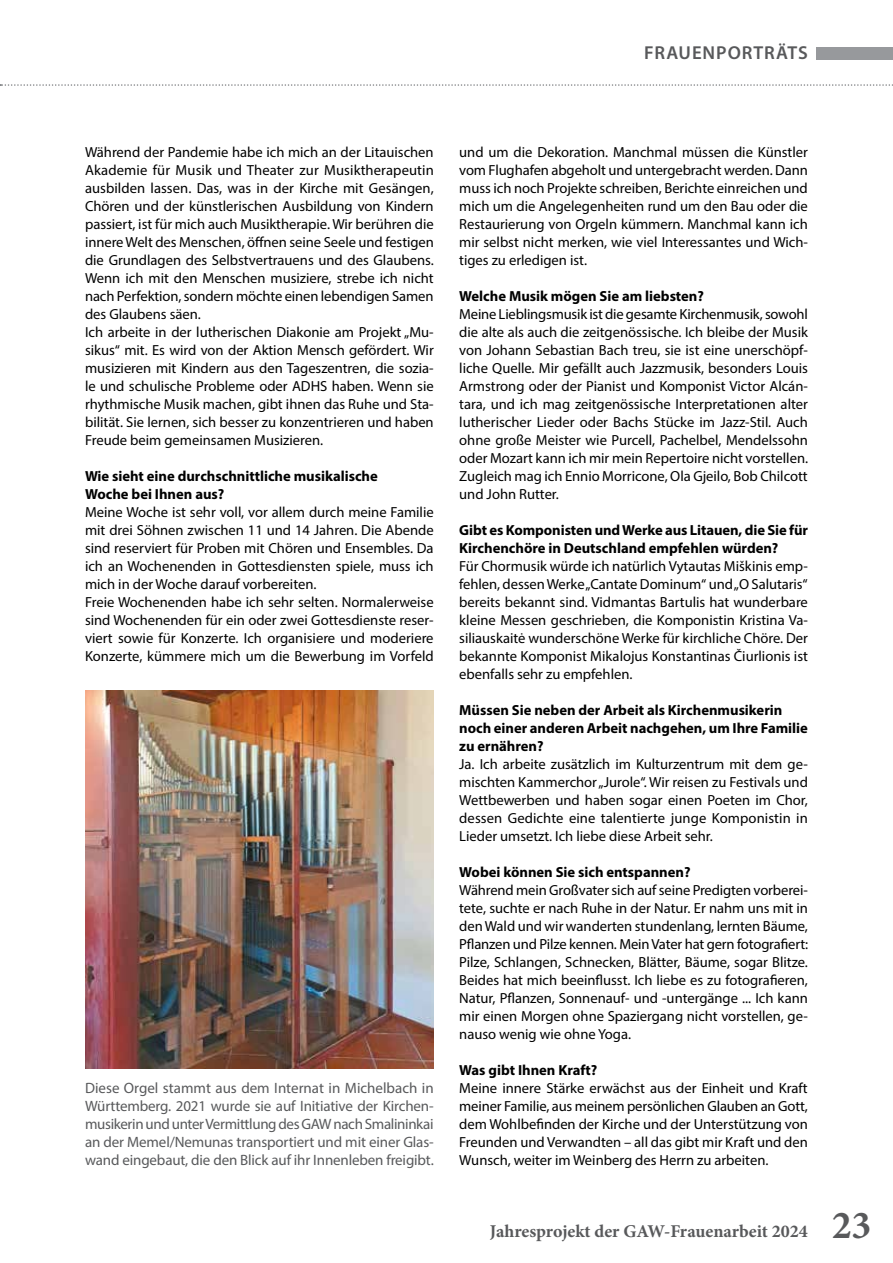
<style>
.page{position:relative;width:893px;height:1263px;background:#fff}
.page>*{position:absolute;margin:0;border:0;box-sizing:border-box;transform-origin:0 0}
.t1{font:600 18.75px "Myriad Pro";letter-spacing:.05em;color:#58595b}
.t2{font:700 18px "Minion Pro";letter-spacing:-.005em;color:#58595b}
.t3{font:15px/18px "Myriad Pro";letter-spacing:-.01em;color:#58595b;text-align:justify}
.t4{font:14.7px/18px "Myriad Pro";color:#000;text-align:justify}
.t5{font:700 14.7px/18px "Myriad Pro";color:#000}
.s1{font-size:39.75px}
</style>
<div class="page">
<img style="left:85px;top:690px;width:349px;height:379px">
<svg style="left:0;top:84px;width:893px;height:2px"></svg>
<div style="left:816px;top:47px;width:77px;height:13px;background:#97999c"></div>
<p class="t1" style="left:644px;top:41px;width:163px">f RAUENPORTRÄTs</p>
<p class="t4" style="left:85px;top:143px;width:350px;text-align:left">Während der Pandemie habe ich mich an der Litauischen Akademie für Musik und Theater zur Musiktherapeutin ausbilden lassen. Das, was in der Kirche mit Gesängen, Chören und der künstlerischen Ausbildung von Kindern passiert, ist für mich auch Musiktherapie. Wir berühren die innere Welt des Menschen, öffnen seine Seele und festigen die Grundlagen des Selbstvertrauens und des Glaubens.<br>Wenn ich mit den Menschen musiziere, strebe ich nicht nach Perfektion, sondern möchte einen lebendigen Samen des Glaubens säen.<br>Ich arbeite in der lutherischen Diakonie am Projekt „Mu&shy;sikus“ mit. Es wird von der Aktion Mensch gefördert. Wir musizieren mit Kindern aus den Tageszentren, die sozia&shy;le und schulische Probleme oder ADHS haben. Wenn sie rhythmische Musik machen, gibt ihnen das Ruhe und Sta&shy;bilität. Sie lernen, sich besser zu konzentrieren und haben Freude beim gemeinsamen Musizieren.</p>
<p class="t5" style="left:85px;top:467px;width:294px">Wie sieht eine durchschnittliche musikalische<br>Woche bei Ihnen aus?</p>
<p class="t4" style="left:85px;top:503px;width:350px;text-align:left">Meine Woche ist sehr voll, vor allem durch meine Familie mit drei Söhnen zwischen 11 und 14 Jahren. Die Abende sind reserviert für Proben mit Chören und Ensembles. Da ich an Wochenenden in Gottesdiensten spiele, muss ich mich in der Woche darauf vorbereiten.<br>Freie Wochenenden habe ich sehr selten. Normalerweise sind Wochenenden für ein oder zwei Gottesdienste reser&shy;viert sowie für Konzerte. Ich organisiere und moderiere Konzerte, kümmere mich um die Bewerbung im Vorfeld</p>
<p class="t3" style="left:85px;top:1078px;width:350px">Diese Orgel stammt aus dem Internat in Michelbach in Württemberg. 2021 wurde sie auf Initiative der Kirchen&shy;musikerin und unter Vermittlung des GAW nach Smalininkai an der Memel/Nemunas transportiert und mit einer Glas&shy;wand eingebaut, die den Blick auf ihr Innenleben freigibt.</p>
<p class="t4" style="left:459px;top:143px;width:350px">und um die Dekoration. Manchmal müssen die Künstler vom Flughafen abgeholt und untergebracht werden. Dann muss ich noch Projekte schreiben, Berichte einreichen und mich um die Angelegenheiten rund um den Bau oder die Restaurierung von Orgeln kümmern. Manchmal kann ich mir selbst nicht merken, wie viel Interessantes und Wich&shy;tiges zu erledigen ist.</p>
<p class="t5" style="left:459px;top:287px;width:246px">Welche Musik mögen Sie am liebsten?</p>
<p class="t4" style="left:459px;top:305px;width:350px">Meine Lieblingsmusik ist die gesamte Kirchenmusik, sowohl die alte als auch die zeitgenössische. Ich bleibe der Musik von Johann Sebastian Bach treu, sie ist eine unerschöpf&shy;liche Quelle. Mir gefällt auch Jazzmusik, besonders Louis Armstrong oder der Pianist und Komponist Victor Alcán&shy;tara, und ich mag zeitgenössische Interpretationen alter lutherischer Lieder oder Bachs Stücke im Jazz-Stil. Auch ohne große Meister wie Purcell, Pachelbel, Mendelssohn oder Mozart kann ich mir mein Repertoire nicht vorstellen.<br>Zugleich mag ich Ennio Morricone, Ola Gjeilo, Bob Chilcott und John Rutter.</p>
<p class="t5" style="left:459px;top:521px;width:350px">Gibt es Komponisten und Werke aus Litauen, die Sie für<br>Kirchenchöre in Deutschland empfehlen würden?</p>
<p class="t4" style="left:459px;top:557px;width:350px">Für Chormusik würde ich natürlich Vytautas Miškinis emp&shy;fehlen, dessen Werke „Cantate Dominum“ und „O Salutaris“ bereits bekannt sind. Vidmantas Bartulis hat wunderbare kleine Messen geschrieben, die Komponistin Kristina Va&shy;siliauskaitė wunderschöne Werke für kirchliche Chöre. Der bekannte Komponist Mikalojus Konstantinas Čiurlionis ist ebenfalls sehr zu empfehlen.</p>
<p class="t5" style="left:459px;top:701px;width:350px">Müssen Sie neben der Arbeit als Kirchenmusikerin noch einer anderen Arbeit nachgehen, um Ihre Familie zu ernähren?</p>
<p class="t4" style="left:459px;top:755px;width:350px">Ja. Ich arbeite zusätzlich im Kulturzentrum mit dem ge&shy;mischten Kammerchor „Jurole“. Wir reisen zu Festivals und Wettbewerben und haben sogar einen Poeten im Chor, dessen Gedichte eine talentierte junge Komponistin in Lieder umsetzt. Ich liebe diese Arbeit sehr.</p>
<p class="t5" style="left:459px;top:863px;width:233px">Wobei können Sie sich entspannen?</p>
<p class="t4" style="left:459px;top:881px;width:350px">Während mein Großvater sich auf seine Predigten vorberei&shy;tete, suchte er nach Ruhe in der Natur. Er nahm uns mit in den Wald und wir wanderten stundenlang, lernten Bäume, Pflanzen und Pilze kennen. Mein Vater hat gern fotografiert:<br>Pilze, Schlangen, Schnecken, Blätter, Bäume, sogar Blitze.<br>Beides hat mich beeinflusst. Ich liebe es zu fotografieren, Natur, Pflanzen, Sonnenauf- und -untergänge ... Ich kann mir einen Morgen ohne Spaziergang nicht vorstellen, ge&shy;nauso wenig wie ohne Yoga.</p>
<p class="t5" style="left:459px;top:1061px;width:140px">Was gibt Ihnen Kraft?</p>
<p class="t4" style="left:459px;top:1079px;width:350px">Meine innere Stärke erwächst aus der Einheit und Kraft meiner Familie, aus meinem persönlichen Glauben an Gott, dem Wohlbefinden der Kirche und der Unterstützung von Freunden und Verwandten – all das gibt mir Kraft und den Wunsch, weiter im Weinberg des Herrn zu arbeiten.</p>
<p class="t2" style="left:490px;top:1219px;width:383px">Jahresprojekt der GAW-Frauenarbeit 2024 <span class="s1">23</span></p>
</div>
